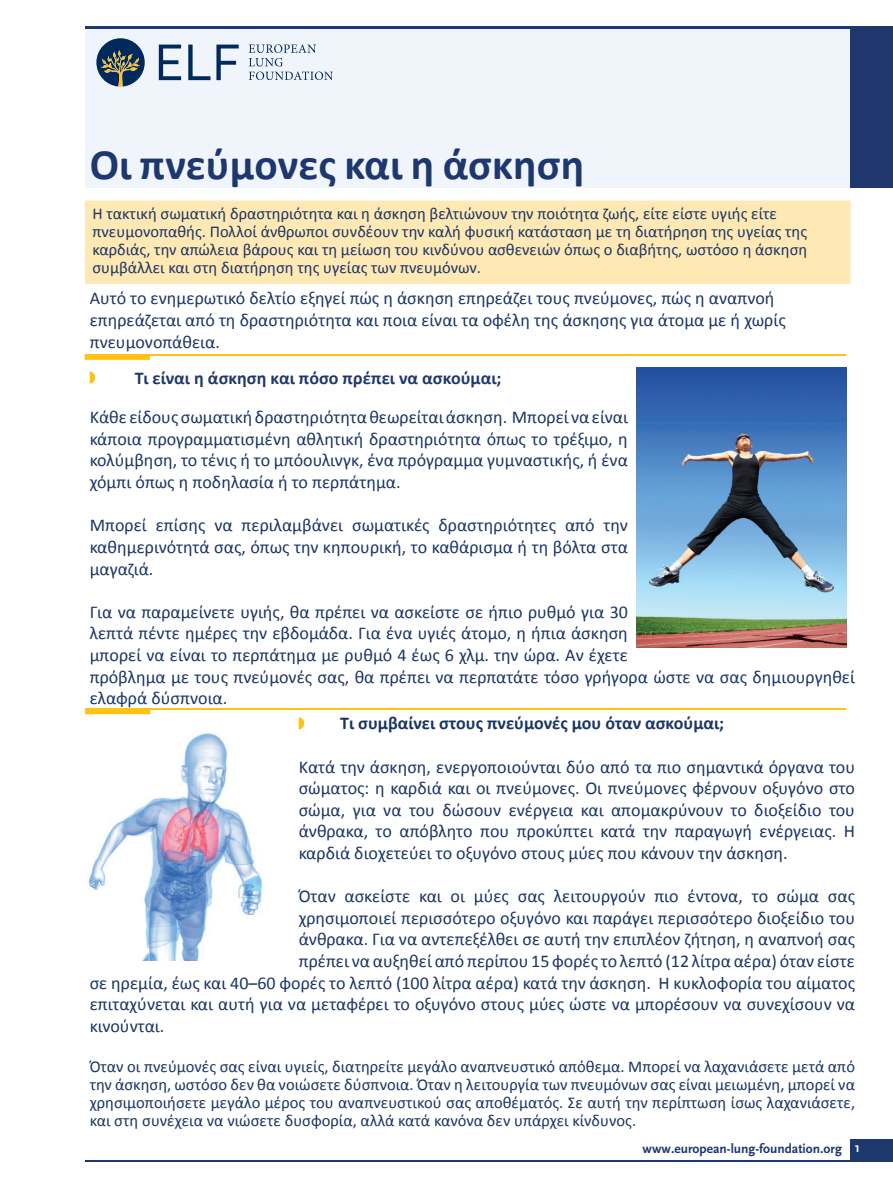
<style>
.page{position:relative;width:893px;height:1191px;background:#fff}
.page>*{position:absolute;margin:0;border:0;box-sizing:border-box;transform-origin:0 0}
.t1{font:700 43.5px "Calibri";letter-spacing:.005em;color:#1e376d}
.t2{font:18px/21.6px "Calibri";color:#1a3564;text-align:justify}
.t3{font:700 18px "Calibri";color:#1a3564}
.t4{font:700 18px "Calibri";color:#1e376d}
.t5{font:16.5px/18px "Calibri";color:#1a3564}
.t6{font:700 13.5px "Scala Sans";color:#1e376d}
.s1{color:#fff}
</style>
<div class="page">
<div style="left:85px;top:26px;width:808px;height:162px;background:#eff5fb"></div>
<hr style="left:85px;top:26px;width:808px;height:2px;background:#1e376d">
<div style="left:850px;top:26px;width:43px;height:162px;background:#1f376c"></div>
<div style="left:850px;top:1138px;width:43px;height:23px;background:#1e376d"></div>
<hr style="left:85px;top:1160px;width:808px;height:2px;background:#1e376d">
<svg style="left:159px;top:45px;width:22px;height:35px"></svg>
<svg style="left:188px;top:45px;width:22px;height:35px"></svg>
<svg style="left:216px;top:45px;width:23px;height:35px"></svg>
<svg style="left:249px;top:44px;width:84px;height:36px"></svg>
<svg style="left:96px;top:38px;width:49px;height:49px"></svg>
<hr style="left:85px;top:354px;width:760px;height:1px;background:#fec210">
<svg style="left:85px;top:355px;width:65px;height:5px"></svg>
<div style="left:85px;top:201px;width:765px;height:83px;background:#fee8b4"></div>
<svg style="left:90px;top:371px;width:5px;height:13px"></svg>
<svg style="left:299px;top:717px;width:5px;height:12px"></svg>
<hr style="left:86px;top:708px;width:760px;height:1px;background:#fec210">
<svg style="left:85px;top:708px;width:65px;height:6px"></svg>
<img style="left:636px;top:367px;width:210px;height:280px">
<img style="left:88px;top:733px;width:175px;height:227px">
<h1 class="t1" style="left:90px;top:136px;width:496px">Οι πνεύμονες και η άσκηση</h1>
<p class="t5" style="left:92px;top:205px;width:716px">Η τακτική σωματική δραστηριότητα και η άσκηση βελτιώνουν την ποιότητα ζωής, είτε είστε υγιής είτε πνευμονοπαθής. Πολλοί άνθρωποι συνδέουν την καλή φυσική κατάσταση με τη διατήρηση της υγείας της καρδιάς, την απώλεια βάρους και τη μείωση του κινδύνου ασθενειών όπως ο διαβήτης, ωστόσο η άσκηση συμβάλλει και στη διατήρηση της υγείας των πνευμόνων.</p>
<p class="t2" style="left:90px;top:288px;width:698px;text-align:left">Αυτό το ενημερωτικό δελτίο εξηγεί πώς η άσκηση επηρεάζει τους πνεύμονες, πώς η αναπνοή επηρεάζεται από τη δραστηριότητα και ποια είναι τα οφέλη της άσκησης για άτομα με ή χωρίς πνευμονοπάθεια.</p>
<p class="t4" style="left:135px;top:366px;width:368px">Τι είναι η άσκηση και πόσο πρέπει να ασκούμαι;</p>
<p class="t2" style="left:90px;top:406px;width:540px">Κάθε είδους σωματική δραστηριότητα θεωρείται άσκηση. Μπορεί να είναι κάποια προγραμματισμένη αθλητική δραστηριότητα όπως το τρέξιμο, η κολύμβηση, το τένις ή το μπόουλινγκ, ένα πρόγραμμα γυμναστικής, ή ένα χόμπι όπως η ποδηλασία ή το περπάτημα.</p>
<p class="t2" style="left:90px;top:514px;width:540px">Μπορεί επίσης να περιλαμβάνει σωματικές δραστηριότητες από την καθημερινότητά σας, όπως την κηπουρική, το καθάρισμα ή τη βόλτα στα μαγαζιά.</p>
<p class="t2" style="left:90px;top:601px;width:767px;text-align:left">Για να παραμείνετε υγιής, θα πρέπει να ασκείστε σε ήπιο ρυθμό για 30<br>λεπτά πέντε ημέρες την εβδομάδα. Για ένα υγιές άτομο, η ήπια άσκηση<br>μπορεί να είναι το περπάτημα με ρυθμό 4 έως 6 χλμ. την ώρα. Αν έχετε<br>πρόβλημα με τους πνεύμονές σας, θα πρέπει να περπατάτε τόσο γρήγορα ώστε να σας δημιουργηθεί ελαφρά δύσπνοια.</p>
<p class="t3" style="left:340px;top:712px;width:385px">Τι συμβαίνει στους πνεύμονές μου όταν ασκούμαι;</p>
<p class="t2" style="left:299px;top:756px;width:558px">Κατά την άσκηση, ενεργοποιούνται δύο από τα πιο σημαντικά όργανα του σώματος: η καρδιά και οι πνεύμονες. Οι πνεύμονες φέρνουν οξυγόνο στο σώμα, για να του δώσουν ενέργεια και απομακρύνουν το διοξείδιο του άνθρακα, το απόβλητο που προκύπτει κατά την παραγωγή ενέργειας. Η καρδιά διοχετεύει το οξυγόνο στους μύες που κάνουν την άσκηση.</p>
<p class="t2" style="left:299px;top:885px;width:558px">Όταν ασκείστε και οι μύες σας λειτουργούν πιο έντονα, το σώμα σας</p>
<p class="t2" style="left:299px;top:907px;width:558px">χρησιμοποιεί περισσότερο οξυγόνο και παράγει περισσότερο διοξείδιο του</p>
<p class="t2" style="left:299px;top:928px;width:558px">άνθρακα. Για να αντεπεξέλθει σε αυτή την επιπλέον ζήτηση, η αναπνοή σας</p>
<p class="t2" style="left:299px;top:950px;width:558px">πρέπει να αυξηθεί από περίπου 15 φορές το λεπτό (12 λίτρα αέρα) όταν είστε</p>
<p class="t2" style="left:90px;top:972px;width:767px">σε ηρεμία, έως και 40–60 φορές το λεπτό (100 λίτρα αέρα) κατά την άσκηση. Η κυκλοφορία του αίματος</p>
<p class="t2" style="left:90px;top:993px;width:767px">επιταχύνεται και αυτή για να μεταφέρει το οξυγόνο στους μύες ώστε να μπορέσουν να συνεχίσουν να</p>
<p class="t2" style="left:90px;top:1015px;width:76px">κινούνται.</p>
<p class="t5" style="left:90px;top:1057px;width:767px;text-align:justify">Όταν οι πνεύμονές σας είναι υγιείς, διατηρείτε μεγάλο αναπνευστικό απόθεμα. Μπορεί να λαχανιάσετε μετά από την άσκηση, ωστόσο δεν θα νοιώσετε δύσπνοια. Όταν η λειτουργία των πνευμόνων σας είναι μειωμένη, μπορεί να χρησιμοποιήσετε μεγάλο μέρος του αναπνευστικού σας αποθέματός. Σε αυτή την περίπτωση ίσως λαχανιάσετε, και στη συνέχεια να νιώσετε δυσφορία, αλλά κατά κανόνα δεν υπάρχει κίνδυνος.</p>
<p class="t6" style="left:643px;top:1141px;width:219px">www.european-lung-foundation.org <span class="s1">1</span></p>
</div>
